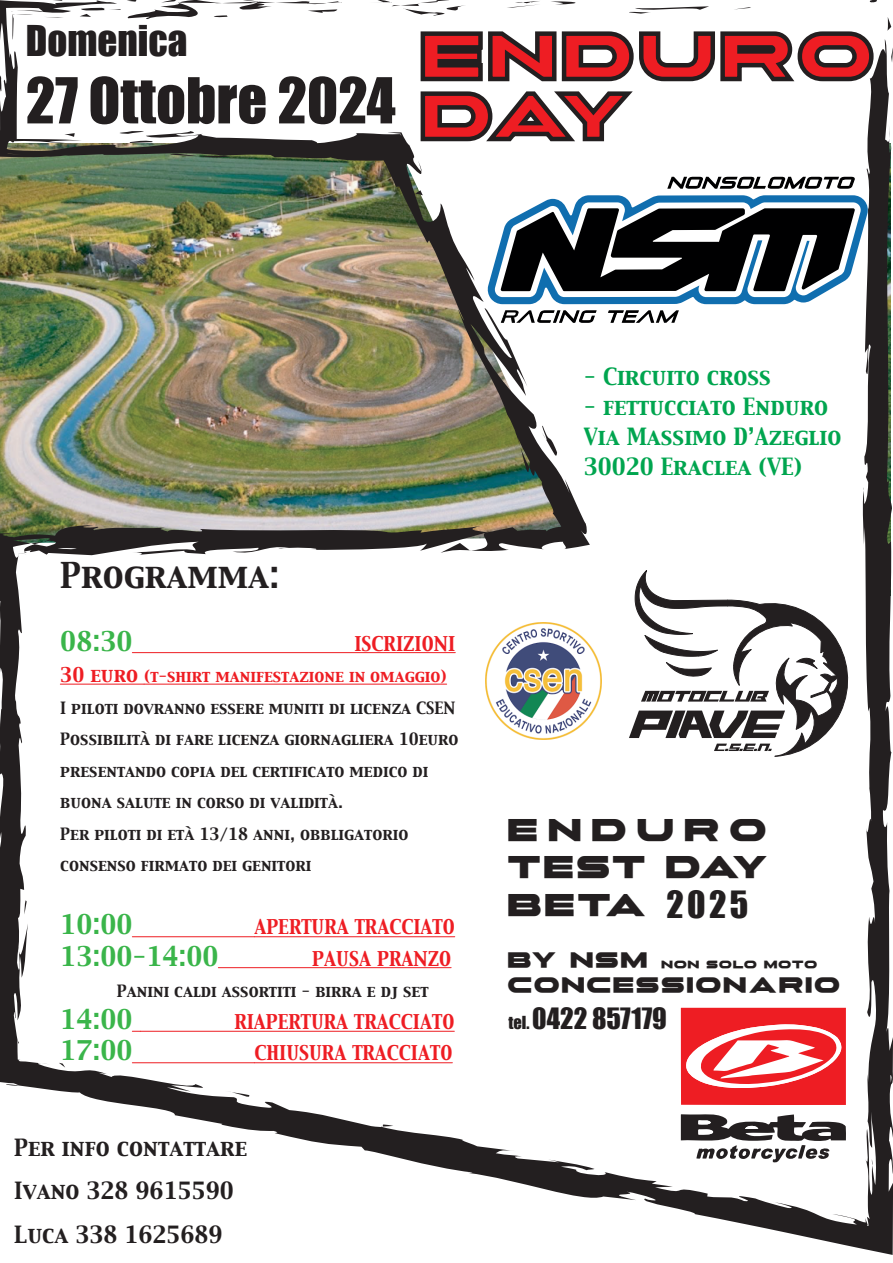
<style>
.page{position:relative;width:893px;height:1263px;background:#fff}
.page>*{position:absolute;margin:0;border:0;box-sizing:border-box;transform-origin:0 0}
.t1{font:900 70.5px/60px "Next Sphere";letter-spacing:.1em;color:#ee1d23}
.t2{font:58.5px "Impact";color:#231f20}
.t3{font:39px "Impact";color:#231f20}
.t4{font:900 34.5px/37.5px "Next Sphere";letter-spacing:.1em;color:#231f20;text-align:justify}
.t5{font:31.5px "Capitals";color:#231f20}
.t6{font:27px "Impact";color:#231f20}
.t7{font:24px "Capitals";color:#3ab54a}
.t8{font:900 24px "Next Sphere";letter-spacing:.1em;color:#231f20}
.t9{font:21px/30px "Capitals";color:#00a54f}
.t10{font:21px/43.5px "Capitals";color:#231f20}
.t11{font:18px "Capitals";color:#ee1d23}
.t12{font:15px/31.5px "Capitals";color:#231f20}
.t13{font:900 12px "Next Sphere";letter-spacing:.1em;color:#231f20}
.s1{font-size:18px;color:#ee1d23}
.s2{color:#ee1d23}
.s3{font-family:"Impact";font-weight:400}
.s4{font-size:24px}
.s5{font-size:16.5px}
</style>
<div class="page">
<img style="left:0;top:0;width:893px;height:1255px">
<svg style="left:19px;top:551px;width:8px;height:4px"></svg>
<svg style="left:378px;top:1123px;width:15px;height:4px"></svg>
<svg style="left:418px;top:160px;width:4px;height:11px"></svg>
<svg style="left:47px;top:0;width:17px;height:1px"></svg>
<svg style="left:0;top:66px;width:3px;height:46px"></svg>
<svg style="left:80px;top:0;width:262px;height:19px"></svg>
<svg style="left:11px;top:11px;width:22px;height:29px"></svg>
<svg style="left:44px;top:17px;width:20px;height:1px"></svg>
<svg style="left:127px;top:140px;width:27px;height:3px"></svg>
<svg style="left:64px;top:133px;width:11px;height:4px"></svg>
<svg style="left:108px;top:131px;width:52px;height:3px"></svg>
<svg style="left:415px;top:190px;width:8px;height:5px"></svg>
<svg style="left:539px;top:421px;width:18px;height:39px"></svg>
<svg style="left:891px;top:46px;width:2px;height:17px"></svg>
<svg style="left:887px;top:17px;width:4px;height:14px"></svg>
<svg style="left:24px;top:900px;width:3px;height:14px"></svg>
<svg style="left:59px;top:1063px;width:6px;height:4px"></svg>
<svg style="left:225px;top:1091px;width:25px;height:9px"></svg>
<svg style="left:667px;top:177px;width:188px;height:12px"></svg>
<svg style="left:487px;top:195px;width:381px;height:109px"></svg>
<svg style="left:501px;top:310px;width:96px;height:13px"></svg>
<svg style="left:608px;top:310px;width:71px;height:13px"></svg>
<svg style="left:681px;top:1008px;width:165px;height:155px"></svg>
<svg style="left:629px;top:567px;width:224px;height:190px"></svg>
<svg style="left:418px;top:29px;width:458px;height:54px"></svg>
<svg style="left:418px;top:89px;width:220px;height:56px"></svg>
<hr style="left:132px;top:652px;width:323px;height:1px;background:#ee1d23">
<hr style="left:60px;top:684px;width:84px;height:1px;background:#ee1d23">
<hr style="left:144px;top:684px;width:303px;height:1px;background:#ee1d23">
<hr style="left:132px;top:936px;width:122px;height:1px;background:#ee1d23">
<hr style="left:254px;top:936px;width:201px;height:1px;background:#ee1d23">
<hr style="left:218px;top:967px;width:233px;height:1px;background:#ee1d23">
<hr style="left:140px;top:1031px;width:314px;height:1px;background:#ee1d23">
<hr style="left:132px;top:1062px;width:122px;height:1px;background:#ee1d23">
<hr style="left:254px;top:1062px;width:198px;height:1px;background:#ee1d23">
<img style="left:485px;top:623px;width:116px;height:116px">
<h3 class="t3" style="left:26px;top:10px;width:163px">Domenica</h3>
<h2 class="t2" style="left:26px;top:55px;width:371px">27 Ottobre 2024</h2>
<h1 class="t1" style="left:421px;top:28px;width:453px">ENDURO<br>DAY</h1>
<h3 class="t5" style="left:60px;top:554px;width:221px">Programma:</h3>
<h3 class="t9" style="left:584px;top:362px;width:189px">- Circuito cross</h3>
<h3 class="t9" style="left:584px;top:392px;width:259px">- fettucciato Enduro<br>Via Massimo D’Azeglio<br>30020 Eraclea (VE)</h3>
<h3 class="t7" style="left:60px;top:625px;width:74px">08:30</h3>
<p class="t11" style="left:354px;top:631px;width:102px">ISCRIZIONI</p>
<p class="t12" style="left:60px;top:661px;width:400px"><span class="s1">30 euro</span> <span class="s2">(t-shirt manifestazione in omaggio)<br></span>I piloti dovranno essere muniti di licenza CSEN Possibilità di fare licenza giornagliera 10euro presentando copia del certificato medico di buona salute in corso di validità.<br>Per piloti di età 13/18 anni, obbligatorio consenso firmato dei genitori</p>
<h3 class="t7" style="left:60px;top:908px;width:74px">10:00</h3>
<p class="t11" style="left:254px;top:915px;width:202px">APERTURA TRACCIATO</p>
<h3 class="t7" style="left:60px;top:940px;width:160px">13:00-14:00</h3>
<p class="t11" style="left:312px;top:946px;width:140px">PAUSA PRANZO</p>
<p class="t12" style="left:117px;top:976px;width:313px">Panini caldi assortiti - birra e dj set</p>
<h3 class="t7" style="left:60px;top:1003px;width:74px">14:00</h3>
<p class="t11" style="left:234px;top:1009px;width:221px">RIAPERTURA TRACCIATO</p>
<h3 class="t7" style="left:60px;top:1034px;width:74px">17:00</h3>
<p class="t11" style="left:254px;top:1041px;width:200px">CHIUSURA TRACCIATO</p>
<h3 class="t10" style="left:14px;top:1127px;width:234px">Per info contattare<br>Ivano 328 9615590<br>Luca 338 1625689</h3>
<h3 class="t4" style="left:508px;top:812px;width:261px">ENDURO TEST DAY BETA <span class="s3">2025</span></h3>
<p class="t13" style="left:508px;top:957px;width:311px"><span class="s4">BY NSM</span> NON SOLO MOTO</p>
<h3 class="t8" style="left:508px;top:972px;width:333px">CONCESSIONARIO</h3>
<h3 class="t6" style="left:508px;top:998px;width:160px"><span class="s5">tel.</span> 0422 857179</h3>
</div>
